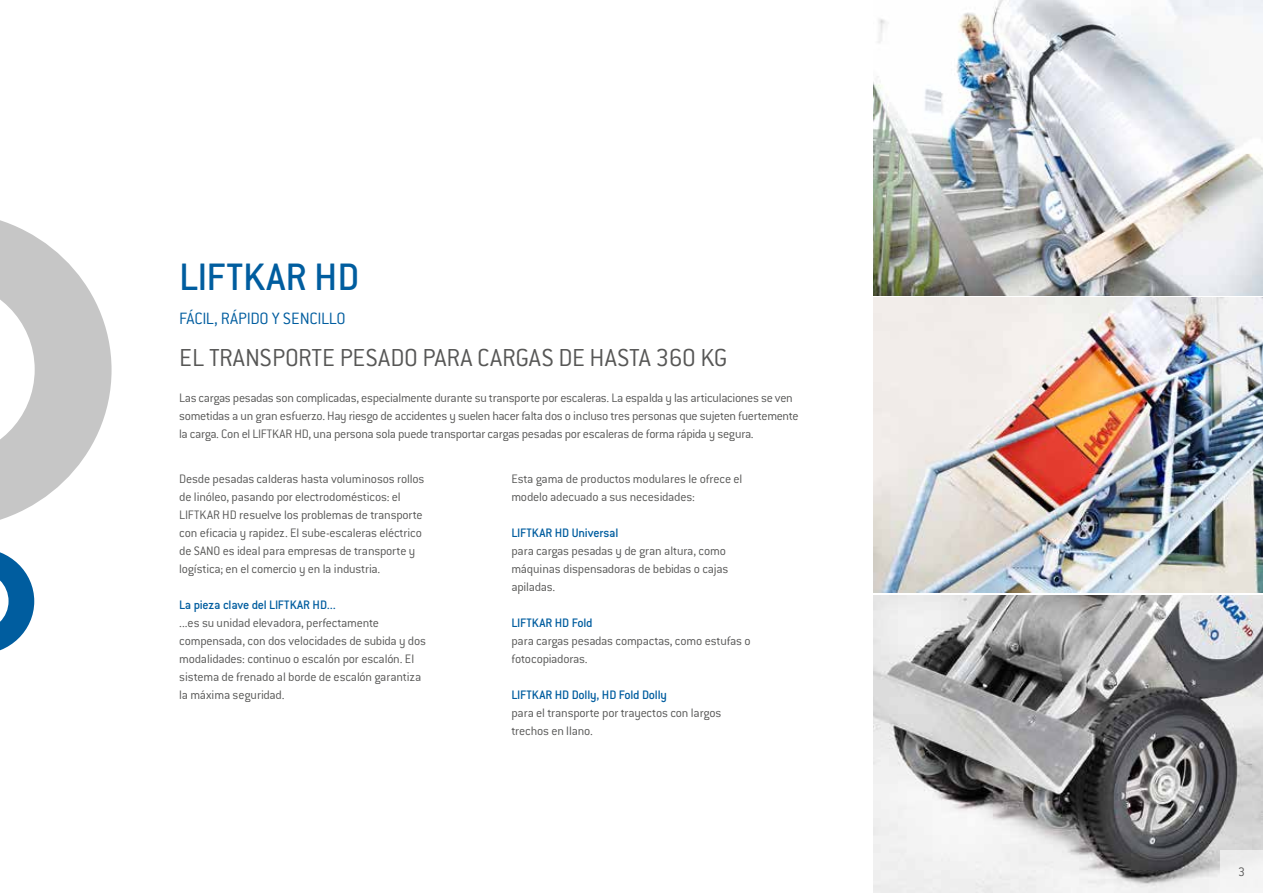
<style>
.page{position:relative;width:1263px;height:893px;background:#fff}
.page>*{position:absolute;margin:0;border:0;box-sizing:border-box;transform-origin:0 0}
.t1{font:500 42px "Conduit ITC Pro";color:#005d9f}
.t2{font:300 27px "Conduit ITC Pro";color:#575756}
.t3{font:300 18px "Conduit ITC Pro";letter-spacing:-.02em;color:#005d9f}
.t4{font:300 13.5px/18px "Conduit ITC Pro";letter-spacing:-.015em;color:#575756}
.t5{font:500 13.5px "Conduit ITC Pro";letter-spacing:-.015em;color:#005d9f}
</style>
<div class="page">
<svg style="left:0;top:220px;width:112px;height:300px"></svg>
<svg style="left:0;top:552px;width:34px;height:99px"></svg>
<img style="left:874px;top:0;width:389px;height:296px">
<img style="left:874px;top:595px;width:389px;height:298px">
<div style="left:1220px;top:850px;width:43px;height:43px;background:#f6f6f6"></div>
<img style="left:874px;top:298px;width:389px;height:294px">
<h1 class="t1" style="left:179px;top:253px;width:182px">LIFTKAR HD</h1>
<h3 class="t3" style="left:179px;top:309px;width:168px">FÁCIL, RÁPIDO Y SENCILLO</h3>
<h2 class="t2" style="left:179px;top:343px;width:550px">EL TRANSPORTE PESADO PARA CARGAS DE HASTA 360 KG</h2>
<p class="t4" style="left:179px;top:389px;width:621px">Las cargas pesadas son complicadas, especialmente durante su transporte por escaleras. La espalda y las articulaciones se ven sometidas a un gran esfuerzo. Hay riesgo de accidentes y suelen hacer falta dos o incluso tres personas que sujeten fuertemente la carga. Con el LIFTKAR HD, una persona sola puede transportar cargas pesadas por escaleras de forma rápida y segura.</p>
<p class="t4" style="left:179px;top:470px;width:247px">Desde pesadas calderas hasta voluminosos rollos de linóleo, pasando por electrodomésticos: el LIFTKAR HD resuelve los problemas de transporte con eficacia y rapidez. El sube-escaleras eléctrico de SANO es ideal para empresas de transporte y logística; en el comercio y en la industria.</p>
<p class="t5" style="left:179px;top:597px;width:158px">La pieza clave del LIFTKAR HD...</p>
<p class="t4" style="left:179px;top:614px;width:248px">...es su unidad elevadora, perfectamente compensada, con dos velocidades de subida y dos modalidades: continuo o escalón por escalón. El sistema de frenado al borde de escalón garantiza la máxima seguridad.</p>
<p class="t4" style="left:511px;top:470px;width:232px">Esta gama de productos modulares le ofrece el modelo adecuado a sus necesidades:</p>
<p class="t5" style="left:511px;top:525px;width:109px">LIFTKAR HD Universal</p>
<p class="t4" style="left:511px;top:542px;width:219px">para cargas pesadas y de gran altura, como máquinas dispensadoras de bebidas o cajas apiladas.</p>
<p class="t5" style="left:511px;top:615px;width:83px">LIFTKAR HD Fold</p>
<p class="t4" style="left:511px;top:632px;width:241px">para cargas pesadas compactas, como estufas o fotocopiadoras.</p>
<p class="t5" style="left:511px;top:687px;width:157px">LIFTKAR HD Dolly, HD Fold Dolly</p>
<p class="t4" style="left:511px;top:704px;width:211px">para el transporte por trayectos con largos trechos en llano.</p>
<p class="t4" style="left:1238px;top:863px;width:8px">3</p>
</div>
